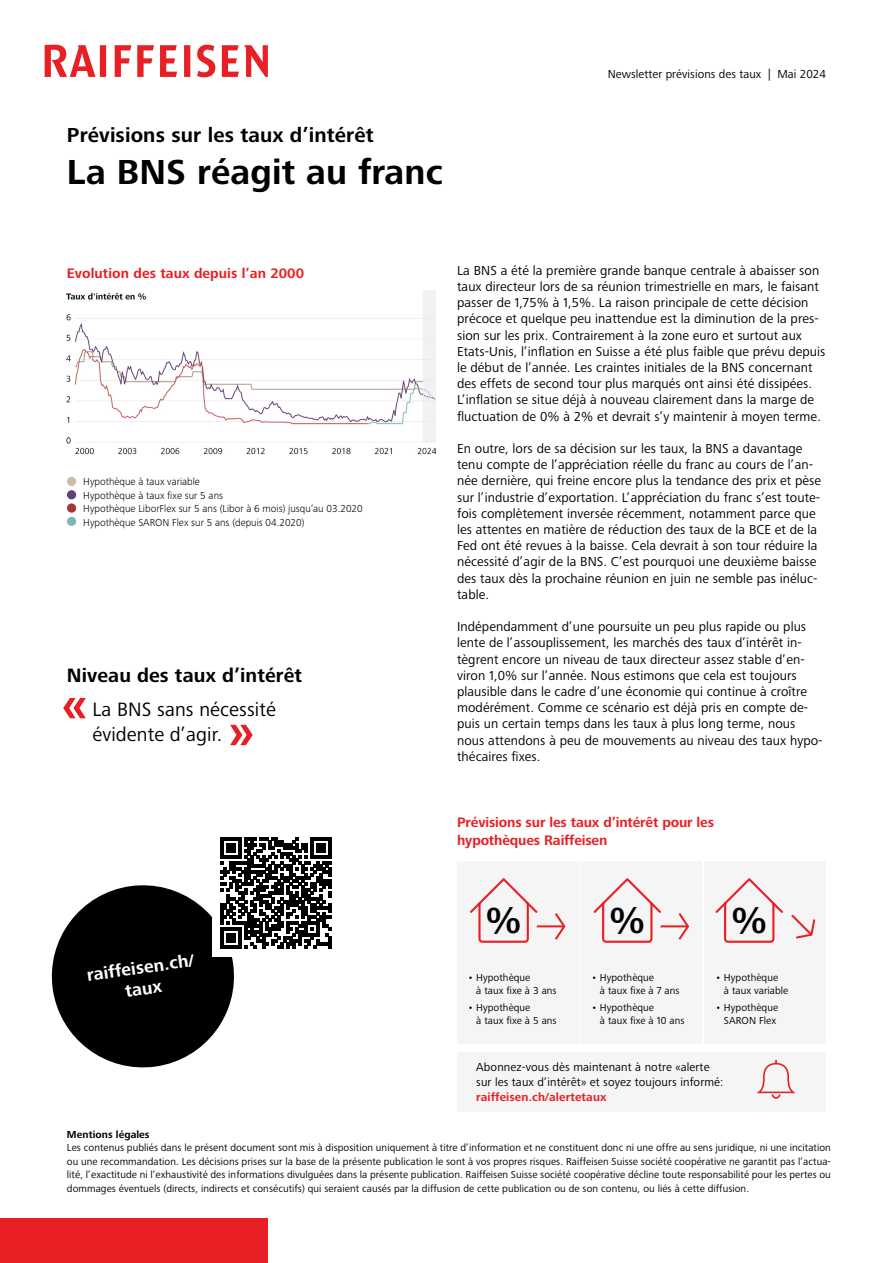
<style>
.page{position:relative;width:893px;height:1263px;background:#fff}
.page>*{position:absolute;margin:0;border:0;box-sizing:border-box;transform-origin:0 0}
.t1{font:700 50.55px "Frutiger Next LTW1 G";color:#e82025}
.t2{font:700 37.65px "Frutiger Next LTW1 G";color:#000}
.t3{font:700 36px "Frutiger Next LTW1 G";letter-spacing:.005em;color:#000}
.t4{font:700 21px "Frutiger Next LTW1 G";letter-spacing:.005em;color:#000}
.t5{font:20.1px/25.3px "Frutiger Next LTW1 G";letter-spacing:.005em;color:#000}
.t6{font:700 20.1px "Frutiger Next LTW1 G";letter-spacing:.005em;color:#000}
.t7{font:700 18px/21px "Frutiger Next LTW1 G";color:#fff;text-align:center}
.t8{font:700 14.25px/18px "Frutiger Next LTW1 G";letter-spacing:-.01em;color:#e82025}
.t9{font:13.5px/16.2px "Frutiger Next LTW1 G";letter-spacing:.005em;color:#000}
.t10{font:12px/15px "Frutiger Next LTW1 G";letter-spacing:.01em;color:#000}
.t11{font:700 12px "Frutiger Next LTW1 G";letter-spacing:.01em;color:#e82025}
.t12{font:10.5px/12.8px "Frutiger Next LTW1 G";letter-spacing:.005em;color:#000}
.t13{font:300 10.5px/13.5px "Frutiger Next LTW1 G";color:#000}
.t14{font:700 10.5px "Frutiger Next LTW1 G";letter-spacing:.005em;color:#000}
</style>
<div class="page">
<div style="left:0;top:1218px;width:268px;height:45px;background:#e82025"></div>
<svg style="left:45px;top:45px;width:223px;height:32px"></svg>
<div style="left:457px;top:861px;width:121px;height:183px;background:#f5f5f5"></div>
<div style="left:705px;top:861px;width:121px;height:183px;background:#f5f5f5"></div>
<div style="left:581px;top:861px;width:121px;height:183px;background:#f5f5f5"></div>
<svg style="left:470px;top:878px;width:95px;height:65px"></svg>
<svg style="left:593px;top:878px;width:96px;height:65px"></svg>
<svg style="left:791px;top:915px;width:24px;height:23px"></svg>
<svg style="left:715px;top:878px;width:68px;height:65px"></svg>
<div style="left:457px;top:1052px;width:369px;height:60px;background:#f5f5f5"></div>
<svg style="left:756px;top:1059px;width:40px;height:40px"></svg>
<div style="left:67px;top:477px;width:9px;height:9px;background:#ccbca9;border-radius:50%"></div>
<div style="left:67px;top:490px;width:9px;height:9px;background:#614073;border-radius:50%"></div>
<div style="left:67px;top:503px;width:9px;height:10px;background:#a33737;border-radius:50%"></div>
<div style="left:67px;top:517px;width:9px;height:9px;background:#7eb8b5;border-radius:50%"></div>
<img style="left:67px;top:291px;width:369px;height:164px">
<svg style="left:51px;top:837px;width:280px;height:231px"></svg>
<h3 class="t4" style="left:67px;top:123px;width:308px">Prévisions sur les taux d’intérêt</h3>
<h3 class="t3" style="left:67px;top:151px;width:377px">La BNS réagit au franc</h3>
<p class="t10" style="left:608px;top:66px;width:220px">Newsletter prévisions des taux | Mai 2024</p>
<p class="t8" style="left:67px;top:264px;width:239px">Evolution des taux depuis l’an 2000</p>
<p class="t13" style="left:83px;top:475px;width:281px">Hypothèque à taux variable<br>Hypothèque à taux fixe sur 5 ans<br>Hypothèque LiborFlex sur 5 ans (Libor à 6 mois) jusqu‘au 03.2020<br>Hypothèque SARON Flex sur 5 ans (depuis 04.2020)</p>
<h3 class="t6" style="left:67px;top:664px;width:237px">Niveau des taux d’intérêt</h3>
<h3 class="t5" style="left:92px;top:697px;width:185px">La BNS sans nécessité évidente d’agir.</h3>
<h1 class="t1" style="left:62px;top:675px;width:27px">«</h1>
<h1 class="t1" style="left:228px;top:702px;width:27px">»</h1>
<h3 class="t7" style="left:86px;top:965px;width:109px;rotate:-8deg">raiffeisen.ch/ taux</h3>
<p class="t9" style="left:457px;top:263px;width:370px">La BNS a été la première grande banque centrale à abaisser son taux directeur lors de sa réunion trimestrielle en mars, le faisant passer de 1,75% à 1,5%. La raison principale de cette décision précoce et quelque peu inattendue est la diminution de la pres&shy;sion sur les prix. Contrairement à la zone euro et surtout aux Etats-Unis, l’inflation en Suisse a été plus faible que prévu depuis le début de l’année. Les craintes initiales de la BNS concernant des effets de second tour plus marqués ont ainsi été dissipées.<br>L’inflation se situe déjà à nouveau clairement dans la marge de fluctuation de 0% à 2% et devrait s’y maintenir à moyen terme.</p>
<p class="t9" style="left:457px;top:441px;width:366px">En outre, lors de sa décision sur les taux, la BNS a davantage tenu compte de l’appréciation réelle du franc au cours de l’an&shy;née dernière, qui freine encore plus la tendance des prix et pèse sur l’industrie d’exportation. L’appréciation du franc s’est toute&shy;fois complètement inversée récemment, notamment parce que les attentes en matière de réduction des taux de la BCE et de la Fed ont été revues à la baisse. Cela devrait à son tour réduire la nécessité d’agir de la BNS. C’est pourquoi une deuxième baisse des taux dès la prochaine réunion en juin ne semble pas inéluc&shy;table.</p>
<p class="t9" style="left:457px;top:619px;width:367px">Indépendamment d’une poursuite un peu plus rapide ou plus lente de l’assouplissement, les marchés des taux d’intérêt in&shy;tègrent encore un niveau de taux directeur assez stable d’en&shy;viron 1,0% sur l’année. Nous estimons que cela est toujours plausible dans le cadre d’une économie qui continue à croître modérément. Comme ce scénario est déjà pris en compte de&shy;puis un certain temps dans les taux à plus long terme, nous nous attendons à peu de mouvements au niveau des taux hypo&shy;thécaires fixes.</p>
<p class="t8" style="left:457px;top:813px;width:258px">Prévisions sur les taux d’intérêt pour les hypothèques Raiffeisen</p>
<h2 class="t2" style="left:485px;top:898px;width:38px">%</h2>
<h2 class="t2" style="left:609px;top:898px;width:38px">%</h2>
<h2 class="t2" style="left:731px;top:898px;width:38px">%</h2>
<p class="t12" style="left:724px;top:972px;width:66px;text-indent:-9px">• Hypothèque<br>à taux variable</p>
<p class="t12" style="left:715px;top:1001px;width:64px;text-align:right">• Hypothèque<br>SARON Flex</p>
<p class="t10" style="left:476px;top:1060px;width:249px">Abonnez-vous dès maintenant à notre «alerte sur les taux d’intérêt» et soyez toujours informé:</p>
<p class="t11" style="left:476px;top:1090px;width:132px">raiffeisen.ch/alertetaux</p>
<p class="t12" style="left:600px;top:972px;width:81px;text-indent:-9px">• Hypothèque<br>à taux fixe à 7 ans</p>
<p class="t12" style="left:600px;top:1001px;width:86px;text-indent:-9px">• Hypothèque<br>à taux fixe à 10 ans</p>
<p class="t12" style="left:476px;top:972px;width:82px;text-indent:-9px">• Hypothèque<br>à taux fixe à 3 ans</p>
<p class="t12" style="left:476px;top:1001px;width:82px;text-indent:-9px">• Hypothèque<br>à taux fixe à 5 ans</p>
<p class="t14" style="left:67px;top:1128px;width:84px">Mentions légales</p>
<p class="t12" style="left:67px;top:1141px;width:765px;line-height:13.5px;text-align:justify">Les contenus publiés dans le présent document sont mis à disposition uniquement à titre d’information et ne constituent donc ni une offre au sens juridique, ni une incitation ou une recommandation. Les décisions prises sur la base de la présente publication le sont à vos propres risques. Raiffeisen Suisse société coopérative ne garantit pas l’actua&shy;lité, l’exactitude ni l’exhaustivité des informations divulguées dans la présente publication. Raiffeisen Suisse société coopérative décline toute responsabilité pour les pertes ou dommages éventuels (directs, indirects et consécutifs) qui seraient causés par la diffusion de cette publication ou de son contenu, ou liés à cette diffusion.</p>
</div>
